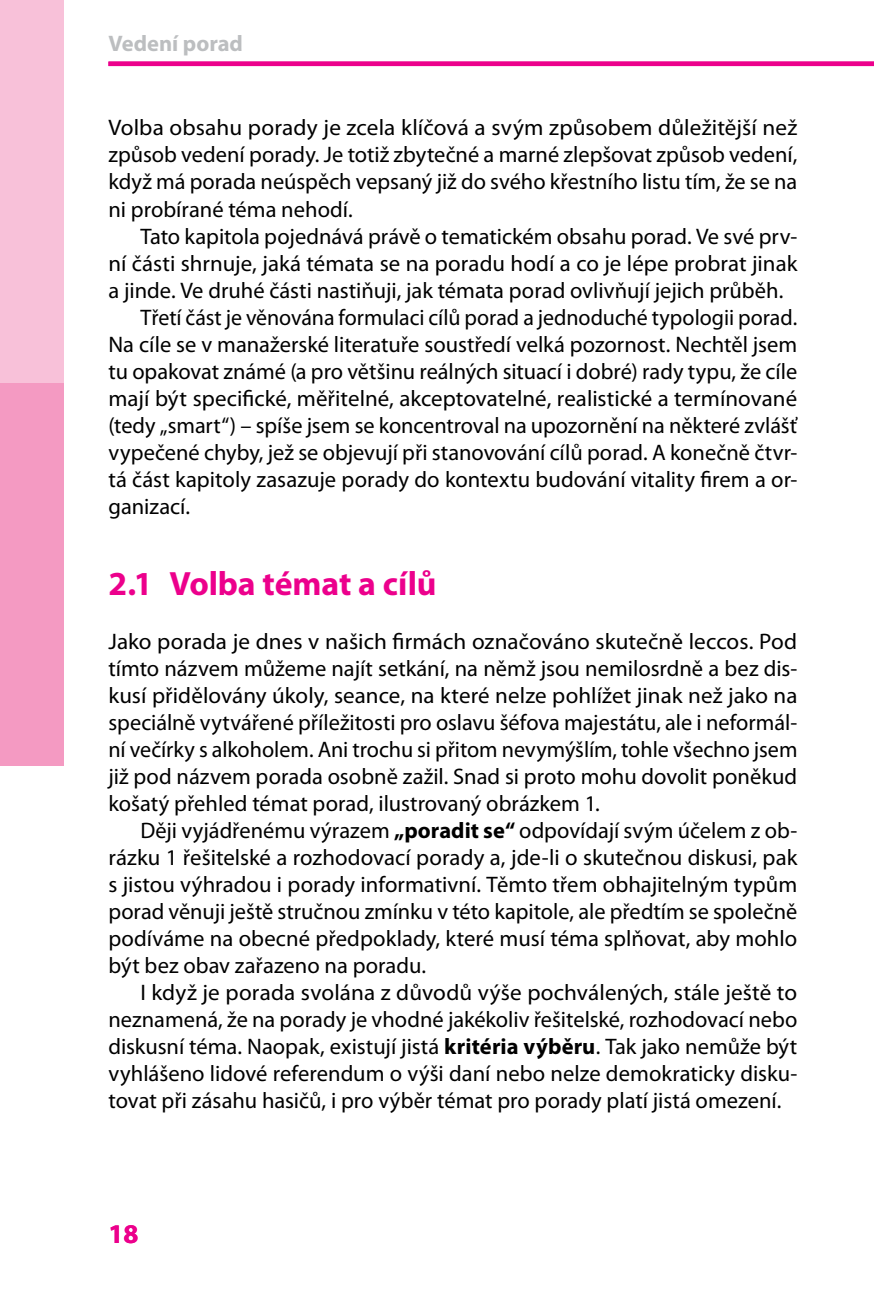
<style>
.page{position:relative;width:874px;height:1308px;background:#fff}
.page>*{position:absolute;margin:0;border:0;box-sizing:border-box;transform-origin:0 0}
.t1{font:700 33.75px "Myriad Pro";letter-spacing:-.005em;color:#ec008c}
.t2{font:700 27px "Myriad Pro";color:#ec008c}
.t3{font:22.5px/27px "Myriad Pro";color:#000;text-align:justify}
.t4{font:700 22.5px "Myriad Pro";color:#bcbec0}
.s1{font-weight:700}
</style>
<div class="page">
<div style="left:0;top:0;width:64px;height:383px;background:#f8c1d9"></div>
<div style="left:0;top:383px;width:64px;height:382px;background:#f49ac2"></div>
<hr style="left:108px;top:62px;width:766px;height:4px;background:#ec008c">
<p class="t4" style="left:108px;top:29px;width:136px">Vedení porad</p>
<p class="t3" style="left:108px;top:114px;width:690px">Volba obsahu porady je zcela klíčová a svým způsobem důležitější než způsob vedení porady. Je totiž zbytečné a marné zlepšovat způsob vedení, když má porada neúspěch vepsaný již do svého křestního listu tím, že se na ni probírané téma nehodí.</p>
<p class="t3" style="left:140px;top:222px;width:658px">Tato kapitola pojednává právě o tematickém obsahu porad. Ve své prv-</p>
<p class="t3" style="left:108px;top:249px;width:690px">ní části shrnuje, jaká témata se na poradu hodí a co je lépe probrat jinak</p>
<p class="t3" style="left:108px;top:276px;width:676px">a jinde. Ve druhé části nastiňuji, jak témata porad ovlivňují jejich průběh.</p>
<p class="t3" style="left:140px;top:303px;width:658px">Třetí část je věnována formulaci cílů porad a jednoduché typologii porad.</p>
<p class="t3" style="left:108px;top:330px;width:690px">Na cíle se v manažerské literatuře soustředí velká pozornost. Nechtěl jsem</p>
<p class="t3" style="left:108px;top:357px;width:690px">tu opakovat známé (a pro většinu reálných situací i dobré) rady typu, že cíle</p>
<p class="t3" style="left:108px;top:384px;width:690px">mají být specifické, měřitelné, akceptovatelné, realistické a termínované</p>
<p class="t3" style="left:108px;top:411px;width:690px">(tedy „smart“) – spíše jsem se koncentroval na upozornění na některé zvlášť</p>
<p class="t3" style="left:108px;top:438px;width:690px">vypečené chyby, jež se objevují při stanovování cílů porad. A konečně čtvr-</p>
<p class="t3" style="left:108px;top:465px;width:690px">tá část kapitoly zasazuje porady do kontextu budování vitality firem a or-</p>
<p class="t3" style="left:108px;top:492px;width:83px">ganizací.</p>
<h1 class="t1" style="left:108px;top:561px;width:330px">2.1 Volba témat a cílů</h1>
<p class="t3" style="left:108px;top:627px;width:690px">Jako porada je dnes v našich firmách označováno skutečně leccos. Pod tímto názvem můžeme najít setkání, na němž jsou nemilosrdně a bez dis&shy;kusí přidělovány úkoly, seance, na které nelze pohlížet jinak než jako na speciálně vytvářené příležitosti pro oslavu šéfova majestátu, ale i neformál&shy;ní večírky s alkoholem. Ani trochu si přitom nevymýšlím, tohle všechno jsem již pod názvem porada osobně zažil. Snad si proto mohu dovolit poněkud košatý přehled témat porad, ilustrovaný obrázkem 1.</p>
<p class="t3" style="left:108px;top:816px;width:690px;text-indent:32px">Ději vyjádřenému výrazem <span class="s1">„poradit se“</span> odpovídají svým účelem z ob&shy;rázku 1 řešitelské a rozhodovací porady a, jde‑li o skutečnou diskusi, pak s jistou výhradou i porady informativní. Těmto třem obhajitelným typům porad věnuji ještě stručnou zmínku v této kapitole, ale předtím se společně podíváme na obecné předpoklady, které musí téma splňovat, aby mohlo být bez obav zařazeno na poradu.</p>
<p class="t3" style="left:108px;top:978px;width:690px;text-indent:32px">I když je porada svolána z důvodů výše pochválených, stále ještě to neznamená, že na porady je vhodné jakékoliv řešitelské, rozhodovací nebo diskusní téma. Naopak, existují jistá <span class="s1">kritéria výběru</span>. Tak jako nemůže být vyhlášeno lidové referendum o výši daní nebo nelze demokraticky disku&shy;tovat při zásahu hasičů, i pro výběr témat pro porady platí jistá omezení.</p>
<p class="t2" style="left:108px;top:1216px;width:31px">18</p>
</div>
